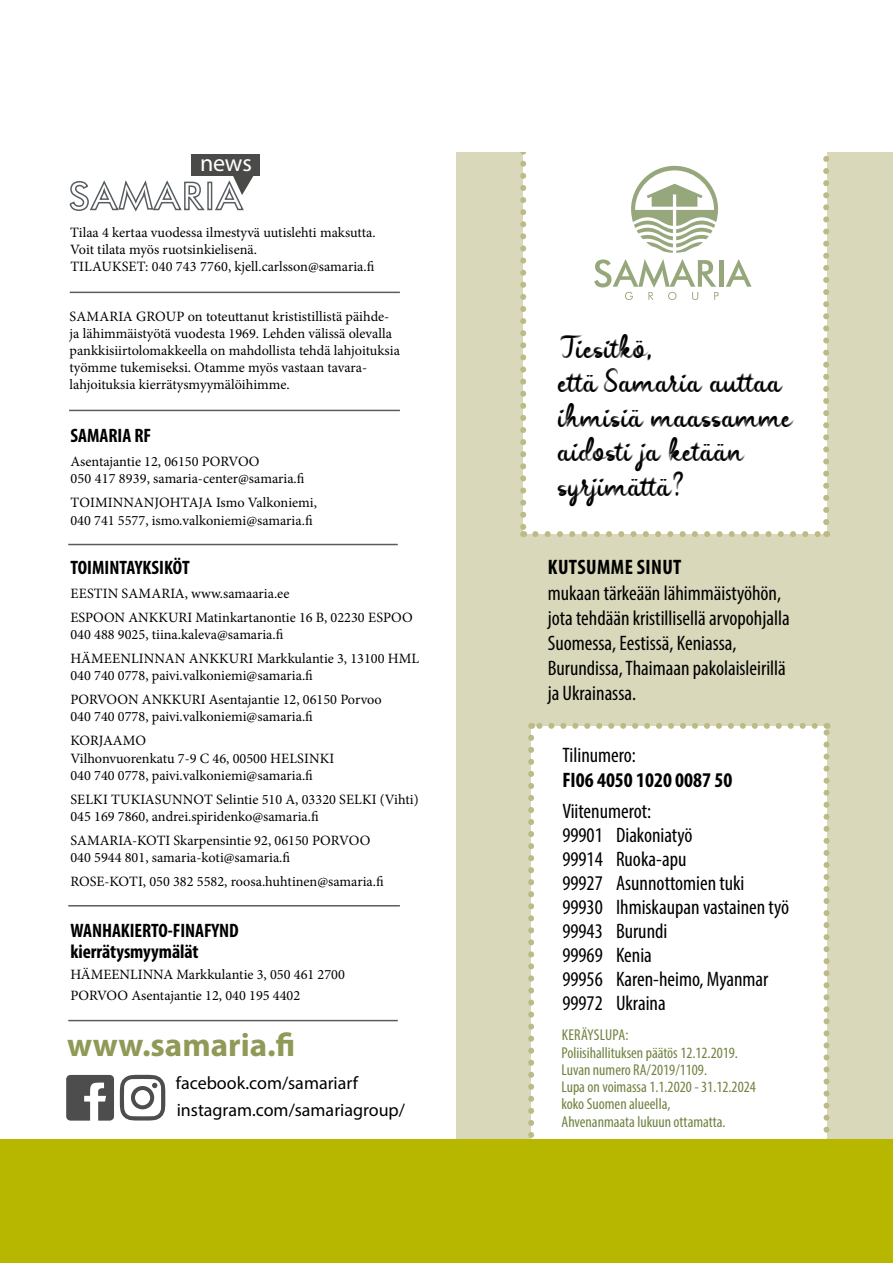
<style>
.page{position:relative;width:893px;height:1263px;background:#fff}
.page>*{position:absolute;margin:0;border:0;box-sizing:border-box;transform-origin:0 0}
.t1{font:34.5px/34.5px "Widia";color:#000}
.t2{font:700 33px "Myriad Pro";color:#909956}
.t3{font:24px "Myriad Pro";color:#fff}
.t4{font:condensed 21px/24px "Myriad Pro";color:#000}
.t5{font:700 condensed 21px "Myriad Pro";color:#000}
.t6{font:700 condensed 21px "Myriad Pro";letter-spacing:.02em;color:#000}
.t7{font:700 condensed 19.5px/21px "Myriad Pro";letter-spacing:-.005em;color:#000}
.t8{font:18px/26.2px "Myriad Pro";color:#000}
.t9{font:condensed 15.75px/17.2px "Myriad Pro";color:#718241}
.t10{font:14.25px/17.1px "Minion Pro";color:#000}
</style>
<div class="page">
<div style="left:456px;top:152px;width:437px;height:991px;background:#d9d8bb"></div>
<div style="left:531px;top:726px;width:295px;height:428px;background:#fff"></div>
<svg style="left:528px;top:738px;width:6px;height:402px"></svg>
<svg style="left:823px;top:723px;width:6px;height:417px"></svg>
<svg style="left:531px;top:723px;width:284px;height:6px"></svg>
<div style="left:523px;top:140px;width:303px;height:394px;background:#fff"></div>
<svg style="left:535px;top:531px;width:285px;height:6px"></svg>
<svg style="left:520px;top:152px;width:6px;height:385px"></svg>
<svg style="left:823px;top:152px;width:6px;height:370px"></svg>
<svg style="left:631px;top:166px;width:87px;height:87px"></svg>
<hr style="left:719px;top:260px;width:4px;height:27px;background:#97a77c">
<svg style="left:726px;top:259px;width:26px;height:28px"></svg>
<svg style="left:594px;top:259px;width:125px;height:41px"></svg>
<svg style="left:69px;top:180px;width:136px;height:32px"></svg>
<svg style="left:207px;top:182px;width:5px;height:28px"></svg>
<hr style="left:70px;top:292px;width:330px;height:1px;background:#575e62">
<hr style="left:68px;top:905px;width:332px;height:1px;background:#575e62">
<hr style="left:68px;top:544px;width:330px;height:1px;background:#575e62">
<hr style="left:69px;top:410px;width:331px;height:1px;background:#575e62">
<hr style="left:68px;top:1020px;width:330px;height:1px;background:#575e62">
<div style="left:192px;top:154px;width:68px;height:22px;background:#4a4a49"></div>
<svg style="left:215px;top:176px;width:39px;height:35px"></svg>
<div style="left:0;top:1140px;width:893px;height:123px;background:#b7b700"></div>
<svg style="left:66px;top:1075px;width:48px;height:45px"></svg>
<svg style="left:120px;top:1075px;width:45px;height:45px"></svg>
<h3 class="t3" style="left:200px;top:148px;width:53px">news</h3>
<p class="t10" style="left:70px;top:224px;width:307px">Tilaa 4 kertaa vuodessa ilmestyvä uutislehti maksutta.<br>Voit tilata myös ruotsinkielisenä.<br>TILAUKSET: 040 743 7760, kjell.carlsson@samaria.fi</p>
<p class="t10" style="left:70px;top:308px;width:332px">SAMARIA GROUP on toteuttanut krististillistä päihde&shy;ja lähimmäistyötä vuodesta 1969. Lehden välissä olevalla pankkisiirtolomakkeella on mahdollista tehdä lahjoituksia työmme tukemiseksi. Otamme myös vastaan tavara&shy;lahjoituksia kierrätysmyymälöihimme.</p>
<h3 class="t7" style="left:70px;top:424px;width:82px">SAMARIA RF</h3>
<p class="t10" style="left:70px;top:452px;width:236px">Asentajantie 12, 06150 PORVOO<br>050 417 8939, samaria-center@samaria.fi</p>
<p class="t10" style="left:70px;top:493px;width:248px;line-height:18px">TOIMINNANJOHTAJA Ismo Valkoniemi,<br>040 741 5577, ismo.valkoniemi@samaria.fi</p>
<h3 class="t7" style="left:70px;top:557px;width:121px">TOIMINTAYKSIKÖT</h3>
<p class="t10" style="left:70px;top:582px;width:344px;line-height:24px">EESTIN SAMARIA, www.samaaria.ee<br>ESPOON ANKKURI Matinkartanontie 16 B, 02230 ESPOO</p>
<p class="t10" style="left:70px;top:623px;width:350px;line-height:24px">040 488 9025, tiina.kaleva@samaria.fi<br>HÄMEENLINNAN ANKKURI Markkulantie 3, 13100 HML</p>
<p class="t10" style="left:70px;top:664px;width:313px;line-height:24px">040 740 0778, paivi.valkoniemi@samaria.fi<br>PORVOON ANKKURI Asentajantie 12, 06150 Porvoo</p>
<p class="t10" style="left:70px;top:705px;width:244px;line-height:24px">040 740 0778, paivi.valkoniemi@samaria.fi<br>KORJAAMO</p>
<p class="t10" style="left:70px;top:749px;width:265px">Vilhonvuorenkatu 7-9 C 46, 00500 HELSINKI<br>040 740 0778, paivi.valkoniemi@samaria.fi</p>
<p class="t10" style="left:70px;top:791px;width:350px">SELKI TUKIASUNNOT Selintie 510 A, 03320 SELKI (Vihti)<br>045 169 7860, andrei.spiridenko@samaria.fi</p>
<p class="t10" style="left:70px;top:832px;width:301px">SAMARIA-KOTI Skarpensintie 92, 06150 PORVOO<br>040 5944 801, samaria-koti@samaria.fi</p>
<p class="t10" style="left:70px;top:873px;width:315px">ROSE-KOTI, 050 382 5582, roosa.huhtinen@samaria.fi</p>
<h3 class="t7" style="left:70px;top:919px;width:170px">WANHAKIERTO-FINAFYND kierrätysmyymälät</h3>
<p class="t10" style="left:70px;top:964px;width:276px;line-height:21px">HÄMEENLINNA Markkulantie 3, 050 461 2700<br>PORVOO Asentajantie 12, 040 195 4402</p>
<h2 class="t2" style="left:67px;top:1023px;width:229px">www.samaria.fi</h2>
<p class="t8" style="left:176px;top:1070px;width:231px">facebook.com/samariarf instagram.com/samariagroup/</p>
<h1 class="t1" style="left:558px;top:328px;width:236px">Tiesitkö,<br>että Samaria auttaa ihmisiä maassamme aidosti ja ketään syrjimättä?</h1>
<h3 class="t6" style="left:548px;top:554px;width:135px">KUTSUMME SINUT</h3>
<h3 class="t4" style="left:548px;top:580px;width:243px;line-height:25.2px">mukaan tärkeään lähimmäistyöhön, jota tehdään kristillisellä arvopohjalla Suomessa, Eestissä, Keniassa, Burundissa, Thaimaan pakolaisleirillä ja Ukrainassa.</h3>
<h3 class="t4" style="left:562px;top:742px;width:75px">Tilinumero:</h3>
<h3 class="t5" style="left:562px;top:767px;width:171px">FI06 4050 1020 0087 50</h3>
<h3 class="t4" style="left:562px;top:799px;width:228px">Viitenumerot:<br>99901 Diakoniatyö<br>99914 Ruoka-apu<br>99927 Asunnottomien tuki<br>99930 Ihmiskaupan vastainen työ<br>99943 Burundi<br>99969 Kenia<br>99956 Karen-heimo, Myanmar<br>99972 Ukraina</h3>
<p class="t9" style="left:562px;top:1026px;width:196px">KERÄYSLUPA:<br>Poliisihallituksen päätös 12.12.2019.<br>Luvan numero RA/2019/1109.<br>Lupa on voimassa 1.1.2020 - 31.12.2024 koko Suomen alueella,<br>Ahvenanmaata lukuun ottamatta.</p>
</div>
